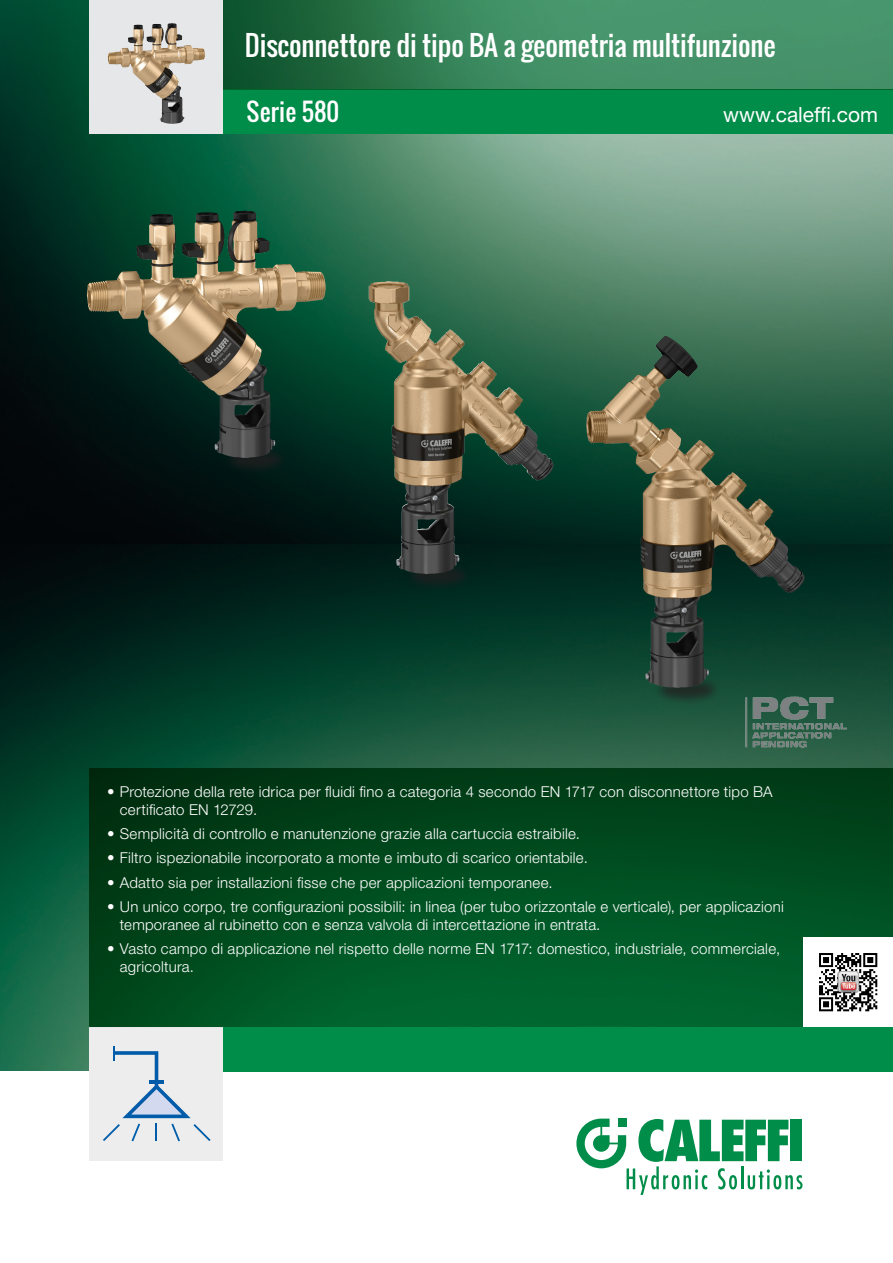
<style>
.page{position:relative;width:893px;height:1263px;background:#fff}
.page>*{position:absolute;margin:0;border:0;box-sizing:border-box;transform-origin:0 0}
.Subhead{font:27px "Oswald";letter-spacing:-.005em;color:#fff}
.Subhead-2{font:24px "Oswald";letter-spacing:.01em;color:#fff}
.t1{font:21px "Helvetica Neue LT Std";color:#fff}
.Body_bullett{font:300 15px/18px "Helvetica Neue LT Std";letter-spacing:.015em;color:#fff}
</style>
<div class="page">
<img style="left:0;top:0;width:893px;height:545px">
<img style="left:0;top:545px;width:893px;height:526px">
<svg style="left:576px;top:1118px;width:226px;height:77px"></svg>
<svg style="left:89px;top:768px;width:804px;height:259px;background:#004c1f"></svg>
<div style="left:89px;top:89px;width:804px;height:45px;background:#008c49"></div>
<svg style="left:223px;top:0;width:670px;height:89px;background:#38845a"></svg>
<div style="left:89px;top:1027px;width:804px;height:44px;background:#008c49"></div>
<svg style="left:89px;top:0;width:134px;height:134px;background:#d7d4d0"></svg>
<img style="left:129px;top:23px;width:42px;height:28px">
<div style="left:89px;top:1028px;width:134px;height:133px;background:#ededed"></div>
<svg style="left:103px;top:1046px;width:108px;height:95px"></svg>
<div style="left:222px;top:443px;width:66px;height:33px;background:#231f20;opacity:.75"></div>
<svg style="left:220px;top:442px;width:50px;height:15px"></svg>
<div style="left:220px;top:441px;width:50px;height:17px;border:2px solid #231f20;border-radius:50%"></div>
<img style="left:744px;top:696px;width:104px;height:52px">
<img style="left:139px;top:211px;width:103px;height:67px">
<div style="left:404px;top:559px;width:69px;height:33px;background:#231f20;opacity:.75"></div>
<div style="left:653px;top:673px;width:68px;height:33px;background:#231f20;opacity:.75"></div>
<svg style="left:651px;top:671px;width:52px;height:15px"></svg>
<div style="left:650px;top:671px;width:53px;height:16px;border:2px solid #231f20;border-radius:50%"></div>
<img style="left:369px;top:281px;width:91px;height:293px">
<img style="left:586px;top:342px;width:76px;height:200px">
<div style="left:804px;top:938px;width:89px;height:89px;background:#fff"></div>
<img style="left:819px;top:953px;width:59px;height:59px">
<img style="left:837px;top:971px;width:23px;height:23px">
<div style="left:838px;top:971px;width:21px;height:21px;border:1px solid #b3b2b4;border-radius:3px"></div>
<svg style="left:838px;top:971px;width:20px;height:21px"></svg>
<p class="Subhead" style="left:245px;top:25px;width:532px">Disconnettore di tipo BA a geometria multifunzione</p>
<p class="Subhead-2" style="left:247px;top:94px;width:94px">Serie 580</p>
<p class="t1" style="left:723px;top:102px;width:156px">www.caleffi.com</p>
<p class="Body_bullett" style="left:120px;top:782px;width:654px;text-indent:-13px">• Protezione della rete idrica per fluidi fino a categoria 4 secondo EN 1717 con disconnettore tipo BA certificato EN 12729.</p>
<p class="Body_bullett" style="left:107px;top:824px;width:474px">• Semplicità di controllo e manutenzione grazie alla cartuccia estraibile.</p>
<p class="Body_bullett" style="left:107px;top:849px;width:482px">• Filtro ispezionabile incorporato a monte e imbuto di scarico orientabile.</p>
<p class="Body_bullett" style="left:107px;top:873px;width:447px">• Adatto sia per installazioni fisse che per applicazioni temporanee.</p>
<p class="Body_bullett" style="left:120px;top:897px;width:665px;text-indent:-13px">• Un unico corpo, tre configurazioni possibili: in linea (per tubo orizzontale e verticale), per applicazioni temporanee al rubinetto con e senza valvola di intercettazione in entrata.</p>
<p class="Body_bullett" style="left:120px;top:940px;width:662px;text-indent:-13px">• Vasto campo di applicazione nel rispetto delle norme EN 1717: domestico, industriale, commerciale, agricoltura.</p>
</div>
